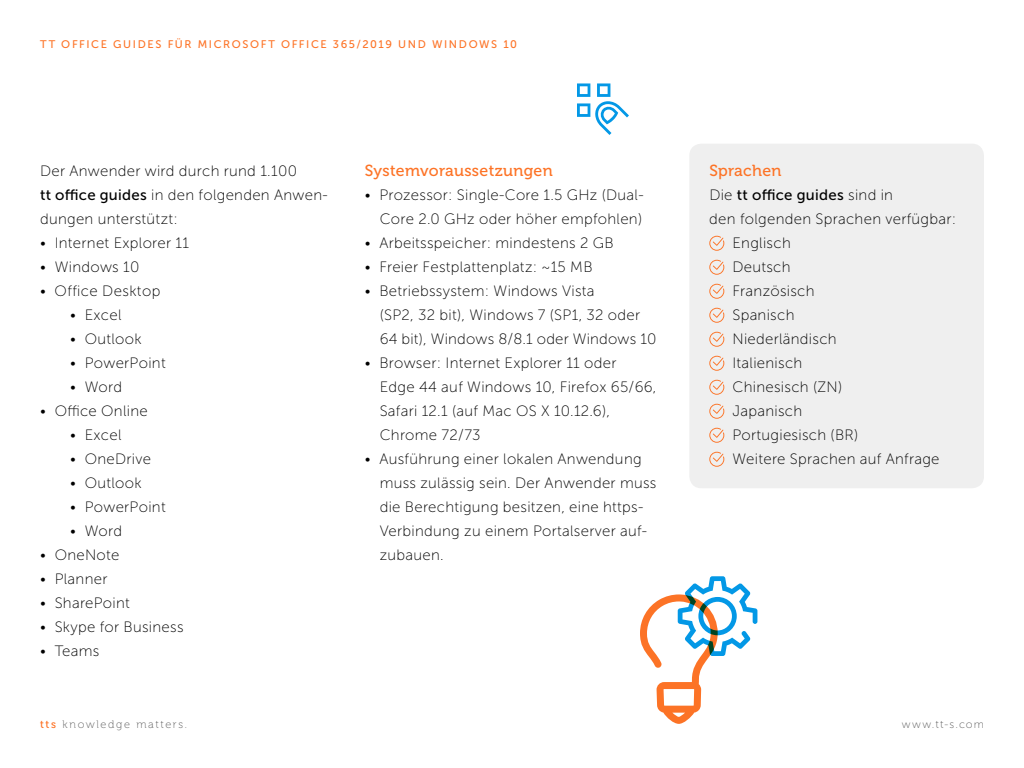
<style>
.page{position:relative;width:1024px;height:768px;background:#fff}
.page>*{position:absolute;margin:0;border:0;box-sizing:border-box;transform-origin:0 0}
.t1{font:16px "Museo 500";letter-spacing:.02em;color:#fd7326}
.t2{font:15px/24px "Museo Sans 100";letter-spacing:.02em;color:#000}
.t3{font:15px "Museo Sans 500";letter-spacing:.02em;color:#000}
.t4{font:11px "Museo Sans 500";letter-spacing:.145em;color:#fd7326}
.t5{font:11px "Museo 100";letter-spacing:.145em;color:#5d5d5d}
.t6{font:11px "Museo Sans 100";letter-spacing:.115em;color:#5d5d5d}
.s1{font-family:"Museo Sans 500"}
.s2{font-family:"Museo Sans 100"}
.s3{font-family:"Museo 500";color:#fd7326}
</style>
<div class="page">
<svg style="left:640px;top:576px;width:117px;height:148px"></svg>
<svg style="left:577px;top:83px;width:52px;height:52px"></svg>
<div style="left:689px;top:144px;width:295px;height:344px;background:#efefef;border-radius:12px"></div>
<svg style="left:709px;top:236px;width:15px;height:15px"></svg>
<svg style="left:709px;top:260px;width:15px;height:15px"></svg>
<svg style="left:709px;top:284px;width:15px;height:15px"></svg>
<svg style="left:709px;top:308px;width:15px;height:15px"></svg>
<svg style="left:709px;top:332px;width:15px;height:15px"></svg>
<svg style="left:709px;top:356px;width:15px;height:15px"></svg>
<svg style="left:709px;top:380px;width:15px;height:15px"></svg>
<svg style="left:709px;top:404px;width:15px;height:15px"></svg>
<svg style="left:709px;top:428px;width:15px;height:15px"></svg>
<svg style="left:709px;top:452px;width:15px;height:15px"></svg>
<p class="t4" style="left:40px;top:38px;width:479px">TT OFFICE GUIDES FÜR MICROSOFT OFFICE 365/2019 UND WINDOWS 10</p>
<p class="t2" style="left:40px;top:159px;width:289px">Der Anwender wird durch rund 1.100<br><span class="s1">tt office guides</span> in den folgenden Anwen&shy;dungen unterstützt:</p>
<p class="t2" style="left:40px;top:231px;width:151px">• Internet Explorer 11</p>
<p class="t2" style="left:40px;top:255px;width:101px">• Windows 10</p>
<p class="t2" style="left:40px;top:279px;width:122px">• Office Desktop</p>
<p class="t2" style="left:70px;top:303px;width:53px">• Excel</p>
<p class="t2" style="left:70px;top:327px;width:73px">• Outlook</p>
<p class="t2" style="left:70px;top:351px;width:97px">• PowerPoint</p>
<p class="t2" style="left:70px;top:375px;width:54px">• Word</p>
<p class="t2" style="left:40px;top:399px;width:109px">• Office Online</p>
<p class="t2" style="left:70px;top:423px;width:53px">• Excel</p>
<p class="t2" style="left:70px;top:447px;width:83px">• OneDrive</p>
<p class="t2" style="left:70px;top:471px;width:73px">• Outlook</p>
<p class="t2" style="left:70px;top:495px;width:97px">• PowerPoint</p>
<p class="t2" style="left:70px;top:519px;width:54px">• Word</p>
<p class="t2" style="left:40px;top:543px;width:81px">• OneNote</p>
<p class="t2" style="left:40px;top:567px;width:69px">• Planner</p>
<p class="t2" style="left:40px;top:591px;width:91px">• SharePoint</p>
<p class="t2" style="left:40px;top:615px;width:145px">• Skype for Business</p>
<p class="t2" style="left:40px;top:639px;width:61px">• Teams</p>
<p class="t1" style="left:365px;top:162px;width:190px">Systemvoraussetzungen</p>
<p class="t2" style="left:365px;top:183px;width:281px;text-align:right">• Prozessor: Single-Core 1.5 GHz (Dual-<br>Core 2.0 GHz oder höher empfohlen)</p>
<p class="t2" style="left:365px;top:231px;width:251px">• Arbeitsspeicher: mindestens 2 GB</p>
<p class="t2" style="left:365px;top:255px;width:229px">• Freier Festplattenplatz: ~15 MB</p>
<p class="t2" style="left:380px;top:279px;width:278px;text-indent:-15px">• Betriebssystem: Windows Vista<br>(SP2, 32 bit), Windows 7 (SP1, 32 oder<br>64 bit), Windows 8/8.1 oder Windows 10</p>
<p class="t2" style="left:380px;top:351px;width:278px;text-indent:-15px">• Browser: Internet Explorer 11 oder<br>Edge 44 auf Windows 10, Firefox 65/66,<br>Safari 12.1 (auf Mac OS X 10.12.6),<br>Chrome 72/73</p>
<p class="t2" style="left:380px;top:447px;width:278px;text-indent:-15px">• Ausführung einer lokalen Anwendung muss zulässig sein. Der Anwender muss die Berechtigung besitzen, eine https-<br>Verbindung zu einem Portalserver auf&shy;zubauen.</p>
<p class="t1" style="left:709px;top:162px;width:74px">Sprachen</p>
<p class="t3" style="left:709px;top:187px;width:185px"><span class="s2">Die</span> tt office guides <span class="s2">sind in</span></p>
<p class="t2" style="left:732px;top:207px;width:225px;text-indent:-23px">den folgenden Sprachen verfügbar:<br>Englisch<br>Deutsch<br>Französisch<br>Spanisch<br>Niederländisch<br>Italienisch<br>Chinesisch (ZN)<br>Japanisch<br>Portugiesisch (BR)<br>Weitere Sprachen auf Anfrage</p>
<p class="t5" style="left:40px;top:718px;width:148px"><span class="s3">tts</span> knowledge matters.</p>
<p class="t6" style="left:902px;top:718px;width:84px">www.tt-s.com</p>
</div>
